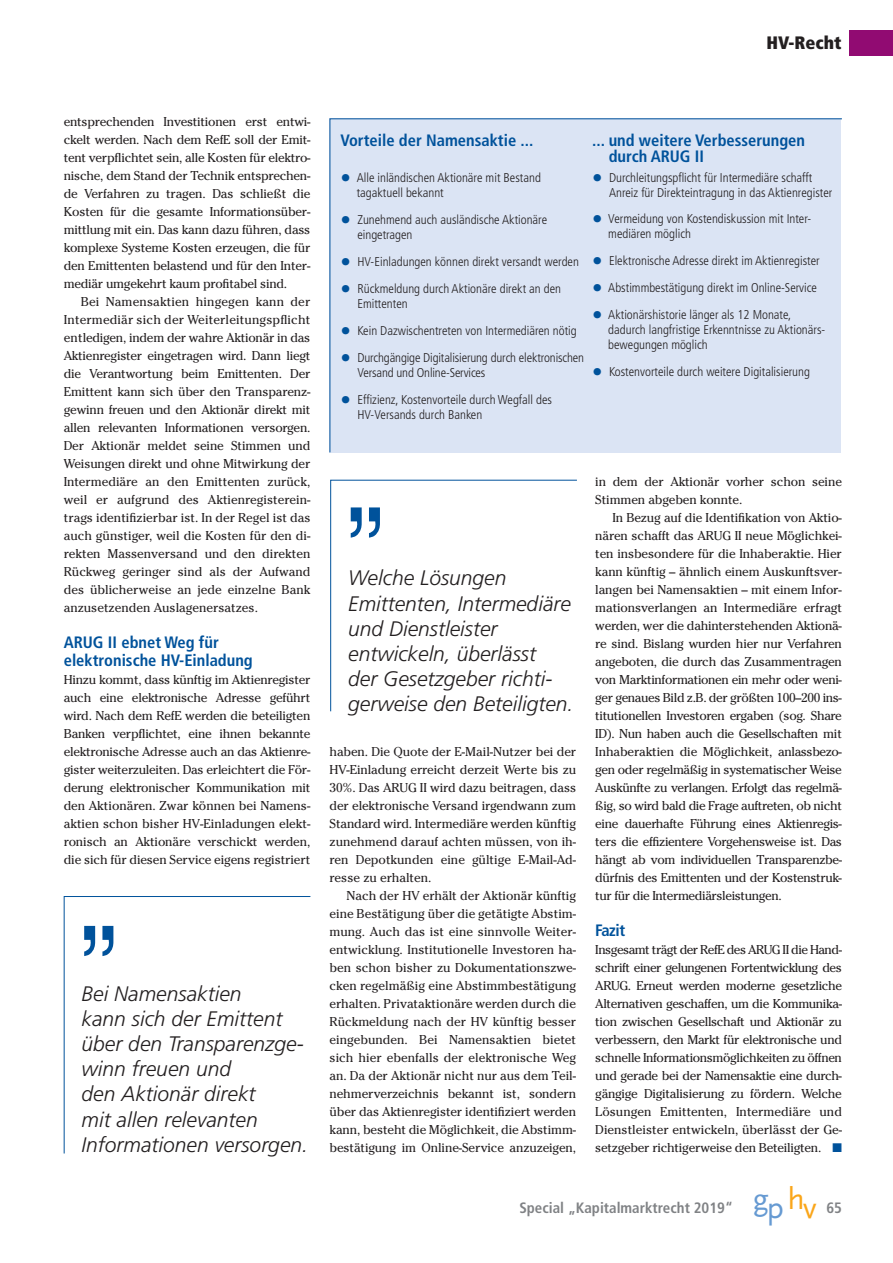
<style>
.page{position:relative;width:893px;height:1263px;background:#fff}
.page>*{position:absolute;margin:0;border:0;box-sizing:border-box;transform-origin:0 0}
.t1{font:italic 300 21px/25.2px "Frutiger LT";color:#231f20}
.t2{font:900 condensed 18px "Frutiger LT";color:#231f20}
.t3{font:700 condensed 16.5px/18px "Frutiger LT";color:#00529b}
.t4{font:700 condensed 15px "Frutiger LT";color:#808285}
.t5{font:12.75px/18px "Cheltenham";letter-spacing:-.01em;color:#231f20;text-align:justify}
.t6{font:300 condensed 12.75px/15px "Frutiger LT";color:#231f20}
.s1{font-size:21px;color:#00529b}
.s2{font-family:"Scala Sans";font-weight:400;font-stretch:normal;font-size:31.5px;color:#669ad2}
.s3{font-family:"Scala Sans";font-weight:400;font-stretch:normal;font-size:31.5px;color:#faa61a}
</style>
<div class="page">
<div style="left:329px;top:118px;width:513px;height:335px;background:#dbe4f4"></div>
<div style="left:849px;top:30px;width:44px;height:25px;background:#910b72"></div>
<svg style="left:63px;top:896px;width:248px;height:258px"></svg>
<svg style="left:330px;top:479px;width:247px;height:233px"></svg>
<svg style="left:84px;top:926px;width:29px;height:30px"></svg>
<svg style="left:351px;top:507px;width:29px;height:31px"></svg>
<h2 class="t2" style="left:767px;top:36px;width:77px">HV-Recht</h2>
<p class="t5" style="left:64px;top:114px;width:248px">entsprechenden Investitionen erst entwi&shy;ckelt werden. Nach dem RefE soll der Emit&shy;tent verpflichtet sein, alle Kosten für elektro&shy;nische, dem Stand der Technik entsprechen&shy;de Verfahren zu tragen. Das schließt die Kosten für die gesamte Informationsüber&shy;mittlung mit ein. Das kann dazu führen, dass komplexe Systeme Kosten erzeugen, die für den Emittenten belastend und für den Inter&shy;mediär umgekehrt kaum profitabel sind.</p>
<p class="t5" style="left:64px;top:294px;width:248px;text-indent:17px">Bei Namensaktien hingegen kann der Intermediär sich der Weiterleitungspflicht entledigen, indem der wahre Aktionär in das Aktienregister eingetragen wird. Dann liegt die Verantwortung beim Emittenten. Der Emittent kann sich über den Transparenz&shy;gewinn freuen und den Aktionär direkt mit allen relevanten Informationen versorgen.<br>Der Aktionär meldet seine Stimmen und Weisungen direkt und ohne Mitwirkung der Intermediäre an den Emittenten zurück, weil er aufgrund des Aktienregisterein&shy;trags identifizierbar ist. In der Regel ist das auch günstiger, weil die Kosten für den di&shy;rekten Massenversand und den direkten Rückweg geringer sind als der Aufwand des üblicherweise an jede einzelne Bank anzusetzenden Auslagenersatzes.</p>
<p class="t3" style="left:64px;top:635px;width:191px">ARUG II ebnet Weg für elektronische HV-Einladung</p>
<p class="t5" style="left:64px;top:672px;width:248px">Hinzu kommt, dass künftig im Aktienregister auch eine elektronische Adresse geführt wird. Nach dem RefE werden die beteiligten Banken verpflichtet, eine ihnen bekannte elektronische Adresse auch an das Aktienre&shy;gister weiterzuleiten. Das erleichtert die För&shy;derung elektronischer Kommunikation mit den Aktionären. Zwar können bei Namens&shy;aktien schon bisher HV-Einladungen elekt&shy;ronisch an Aktionäre verschickt werden, die sich für diesen Service eigens registriert</p>
<h1 class="t1" style="left:82px;top:982px;width:228px">Bei Namensaktien<br>kann sich der Emittent über den Transparenzge&shy;winn freuen und<br>den Aktionär direkt<br>mit allen relevanten<br>Informationen versorgen.</h1>
<p class="t3" style="left:341px;top:132px;width:194px">Vorteile der Namensaktie ...</p>
<p class="t6" style="left:357px;top:171px;width:186px;text-indent:-16px"><span class="s1">•</span> Alle inländischen Aktionäre mit Bestand tagaktuell bekannt</p>
<p class="t6" style="left:357px;top:213px;width:191px;text-indent:-17px"><span class="s1">•</span> Zunehmend auch ausländische Aktionäre eingetragen</p>
<p class="t6" style="left:341px;top:255px;width:240px"><span class="s1">•</span> HV-Einladungen können direkt versandt werden</p>
<p class="t6" style="left:357px;top:282px;width:205px;text-indent:-17px"><span class="s1">•</span> Rückmeldung durch Aktionäre direkt an den<br>Emittenten</p>
<p class="t6" style="left:341px;top:324px;width:238px"><span class="s1">•</span> Kein Dazwischentreten von Intermediären nötig</p>
<p class="t6" style="left:357px;top:351px;width:228px;text-indent:-17px"><span class="s1">•</span> Durchgängige Digitalisierung durch elektronischen<br>Versand und Online-Services</p>
<p class="t6" style="left:357px;top:393px;width:196px;text-indent:-17px"><span class="s1">•</span> Effizienz, Kostenvorteile durch Wegfall des<br>HV-Versands durch Banken</p>
<p class="t3" style="left:609px;top:133px;width:198px;line-height:16.5px;text-indent:-17px">... und weitere Verbesserungen durch ARUG II</p>
<p class="t6" style="left:609px;top:171px;width:225px;text-indent:-17px"><span class="s1">•</span> Durchleitungspflicht für Intermediäre schafft<br>Anreiz für Direkteintragung in das Aktienregister</p>
<p class="t6" style="left:608px;top:213px;width:204px;text-indent:-16px"><span class="s1">•</span> Vermeidung von Kostendiskussion mit Inter&shy;mediären möglich</p>
<p class="t6" style="left:592px;top:254px;width:229px"><span class="s1">•</span> Elektronische Adresse direkt im Aktienregister</p>
<p class="t6" style="left:592px;top:281px;width:226px"><span class="s1">•</span> Abstimmbestätigung direkt im Online-Service</p>
<p class="t6" style="left:608px;top:308px;width:219px;text-indent:-16px"><span class="s1">•</span> Aktionärshistorie länger als 12 Monate, dadurch langfristige Erkenntnisse zu Aktionärs&shy;bewegungen möglich</p>
<p class="t6" style="left:592px;top:365px;width:219px"><span class="s1">•</span> Kostenvorteile durch weitere Digitalisierung</p>
<h1 class="t1" style="left:348px;top:567px;width:227px">Welche Lösungen<br>Emittenten, Intermediäre und Dienstleister entwickeln, überlässt<br>der Gesetzgeber richti&shy;gerweise den Beteiligten.</h1>
<p class="t5" style="left:330px;top:744px;width:248px">haben. Die Quote der E-Mail-Nutzer bei der HV-Einladung erreicht derzeit Werte bis zu 30%. Das ARUG II wird dazu beitragen, dass der elektronische Versand irgendwann zum Standard wird. Intermediäre werden künftig zunehmend darauf achten müssen, von ih&shy;ren Depotkunden eine gültige E-Mail-Ad&shy;resse zu erhalten.</p>
<p class="t5" style="left:330px;top:888px;width:248px;text-indent:17px">Nach der HV erhält der Aktionär künftig eine Bestätigung über die getätigte Abstim&shy;mung. Auch das ist eine sinnvolle Weiter&shy;entwicklung. Institutionelle Investoren ha&shy;ben schon bisher zu Dokumentationszwe&shy;cken regelmäßig eine Abstimmbestätigung erhalten. Privataktionäre werden durch die Rückmeldung nach der HV künftig besser eingebunden. Bei Namensaktien bietet sich hier ebenfalls der elektronische Weg an. Da der Aktionär nicht nur aus dem Teil&shy;nehmerverzeichnis bekannt ist, sondern über das Aktienregister identifiziert werden kann, besteht die Möglichkeit, die Abstimm&shy;bestätigung im Online-Service anzuzeigen,</p>
<p class="t5" style="left:595px;top:474px;width:248px">in dem der Aktionär vorher schon seine<br>Stimmen abgeben konnte.</p>
<p class="t5" style="left:595px;top:510px;width:248px;text-indent:17px">In Bezug auf die Identifikation von Aktio&shy;nären schafft das ARUG II neue Möglichkei&shy;ten insbesondere für die Inhaberaktie. Hier kann künftig – ähnlich einem Auskunftsver&shy;langen bei Namensaktien – mit einem Infor&shy;mationsverlangen an Intermediäre erfragt werden, wer die dahinterstehenden Aktionä&shy;re sind. Bislang wurden hier nur Verfahren angeboten, die durch das Zusammentragen von Marktinformationen ein mehr oder weni&shy;ger genaues Bild z.B. der größten 100–200 ins&shy;titutionellen Investoren ergaben (sog. Share ID). Nun haben auch die Gesellschaften mit Inhaberaktien die Möglichkeit, anlassbezo&shy;gen oder regelmäßig in systematischer Weise Auskünfte zu verlangen. Erfolgt das regelmä&shy;ßig, so wird bald die Frage auftreten, ob nicht eine dauerhafte Führung eines Aktienregis&shy;ters die effizientere Vorgehensweise ist. Das hängt ab vom individuellen Transparenzbe&shy;dürfnis des Emittenten und der Kostenstruk&shy;tur für die Intermediärsleistungen.</p>
<p class="t3" style="left:595px;top:923px;width:31px">Fazit</p>
<p class="t5" style="left:595px;top:942px;width:248px">Insgesamt trägt der RefE des ARUG II die Hand&shy;schrift einer gelungenen Fortentwicklung des ARUG. Erneut werden moderne gesetzliche Alternativen geschaffen, um die Kommunika&shy;tion zwischen Gesellschaft und Aktionär zu verbessern, den Markt für elektronische und schnelle Informationsmöglichkeiten zu öffnen und gerade bei der Namensaktie eine durch&shy;gängige Digitalisierung zu fördern. Welche Lösungen Emittenten, Intermediäre und Dienstleister entwickeln, überlässt der Ge&shy;setzgeber richtigerweise den Beteiligten.</p>
<p class="t4" style="left:519px;top:1202px;width:324px">Special „Kapitalmarktrecht 2019“ <sup>g</sup><span class="s2">p</span> <sup>h</sup><span class="s3">v</span> 65</p>
</div>
